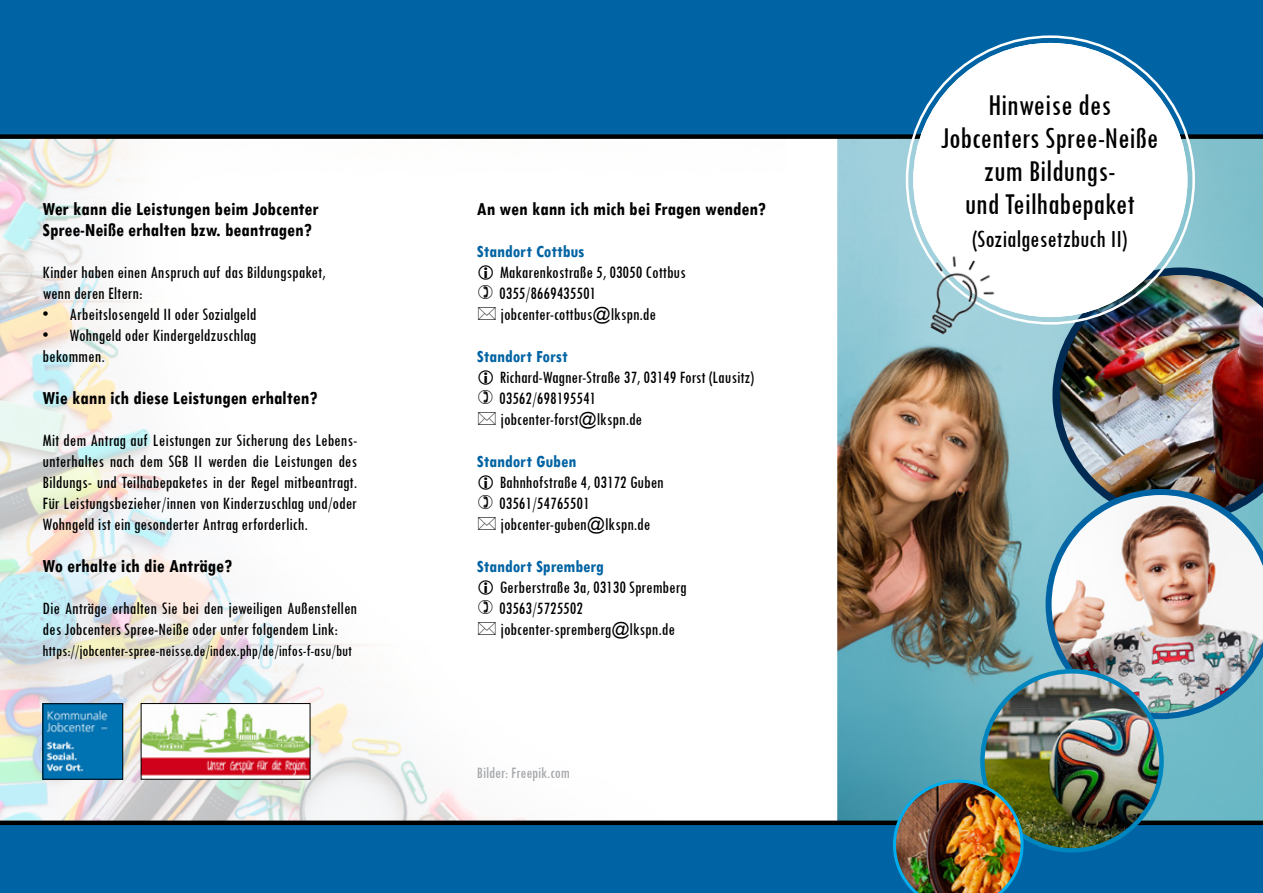
<style>
.page{position:relative;width:1263px;height:893px;background:#fff}
.page>*{position:absolute;margin:0;border:0;box-sizing:border-box;transform-origin:0 0}
.t1{font:condensed 31.5px/33px "Tw Cen";color:#000;text-align:center}
.t2{font:condensed 25.5px "Tw Cen";color:#000}
.t3{font:700 condensed 19.5px/21px "Tw Cen";color:#000}
.t4{font:condensed 18px/21px "Tw Cen";color:#000}
.t5{font:700 condensed 18px "Tw Cen";color:#0063a3}
.t6{font:condensed 16.5px "Tw Cen";color:#000}
.t7{font:condensed 16.5px "Tw Cen";color:#a5a7aa}
</style>
<div class="page">
<img style="left:838px;top:139px;width:425px;height:682px">
<img style="left:0;top:139px;width:838px;height:682px">
<div style="left:0;top:0;width:1263px;height:135px;background:#0063a3"></div>
<div style="left:0;top:823px;width:1263px;height:70px;background:#0063a3"></div>
<hr style="left:0;top:821px;width:1263px;height:4px;background:#000">
<img style="left:45px;top:705px;width:76px;height:73px">
<div style="left:43px;top:703px;width:80px;height:77px;border:1px solid #000"></div>
<img style="left:143px;top:705px;width:165px;height:73px">
<div style="left:141px;top:703px;width:169px;height:77px;border:1px solid #000"></div>
<img style="left:1052px;top:267px;width:211px;height:222px">
<img style="left:1045px;top:489px;width:218px;height:230px">
<img style="left:982px;top:671px;width:179px;height:179px;border-radius:90px">
<div style="left:980px;top:669px;width:184px;height:184px;border:4px solid #0086be;border-radius:50%"></div>
<img style="left:893px;top:780px;width:130px;height:113px">
<div style="left:0;top:134px;width:1263px;height:5px;background:#000"></div>
<div style="left:913px;top:43px;width:274px;height:274px;background:#fff;border-radius:50%"></div>
<div style="left:913px;top:43px;width:274px;height:274px;border:8px solid #fff;border-radius:50%"></div>
<img style="left:902px;top:242px;width:107px;height:107px">
<svg style="left:479px;top:266px;width:14px;height:33px"></svg>
<svg style="left:478px;top:307px;width:18px;height:13px"></svg>
<svg style="left:479px;top:371px;width:14px;height:33px"></svg>
<svg style="left:478px;top:412px;width:18px;height:13px"></svg>
<svg style="left:479px;top:476px;width:14px;height:33px"></svg>
<svg style="left:478px;top:517px;width:18px;height:13px"></svg>
<svg style="left:479px;top:581px;width:14px;height:33px"></svg>
<svg style="left:478px;top:622px;width:18px;height:13px"></svg>
<p class="t3" style="left:43px;top:198px;width:278px">Wer kann die Leistungen beim Jobcenter<br>Spree-Neiße erhalten bzw. beantragen?</p>
<p class="t4" style="left:43px;top:262px;width:285px">Kinder haben einen Anspruch auf das Bildungspaket, wenn deren Eltern:</p>
<p class="t4" style="left:43px;top:304px;width:215px">• Arbeitslosengeld II oder Sozialgeld</p>
<p class="t4" style="left:43px;top:325px;width:215px">• Wohngeld oder Kindergeldzuschlag bekommen.</p>
<p class="t3" style="left:43px;top:387px;width:276px">Wie kann ich diese Leistungen erhalten?</p>
<p class="t4" style="left:43px;top:430px;width:316px;text-align:justify">Mit dem Antrag auf Leistungen zur Sicherung des Lebens&shy;unterhaltes nach dem SGB II werden die Leistungen des Bildungs- und Teilhabepaketes in der Regel mitbeantragt.<br>Für Leistungsbezieher/innen von Kinderzuschlag und/oder Wohngeld ist ein gesonderter Antrag erforderlich.</p>
<p class="t3" style="left:43px;top:555px;width:191px">Wo erhalte ich die Anträge?</p>
<p class="t4" style="left:43px;top:598px;width:316px">Die Anträge erhalten Sie bei den jeweiligen Außenstellen des Jobcenters Spree-Neiße oder unter folgendem Link:</p>
<p class="t6" style="left:43px;top:641px;width:311px">https://jobcenter-spree-neisse.de/index.php/de/infos-f-asu/but</p>
<p class="t3" style="left:477px;top:198px;width:291px">An wen kann ich mich bei Fragen wenden?</p>
<p class="t5" style="left:477px;top:241px;width:109px">Standort Cottbus</p>
<p class="t4" style="left:499px;top:262px;width:188px">Makarenkostraße 5, 03050 Cottbus<br>0355/8669435501 jobcenter-cottbus@lkspn.de</p>
<p class="t5" style="left:477px;top:346px;width:92px">Standort Forst</p>
<p class="t4" style="left:499px;top:367px;width:256px">Richard-Wagner-Straße 37, 03149 Forst (Lausitz)<br>03562/698195541<br>jobcenter-forst@lkspn.de</p>
<p class="t5" style="left:477px;top:451px;width:101px">Standort Guben</p>
<p class="t4" style="left:499px;top:472px;width:166px">Bahnhofstraße 4, 03172 Guben<br>03561/54765501 jobcenter-guben@lkspn.de</p>
<p class="t5" style="left:477px;top:556px;width:128px">Standort Spremberg</p>
<p class="t4" style="left:499px;top:577px;width:189px">Gerberstraße 3a, 03130 Spremberg<br>03563/5725502 jobcenter-spremberg@lkspn.de</p>
<p class="t7" style="left:477px;top:763px;width:95px">Bilder: Freepik.com</p>
<h1 class="t1" style="left:941px;top:88px;width:219px">Hinweise des<br>Jobcenters Spree-Neiße zum Bildungs-<br>und Teilhabepaket</h1>
<h2 class="t2" style="left:972px;top:223px;width:156px">(Sozialgesetzbuch II)</h2>
</div>
